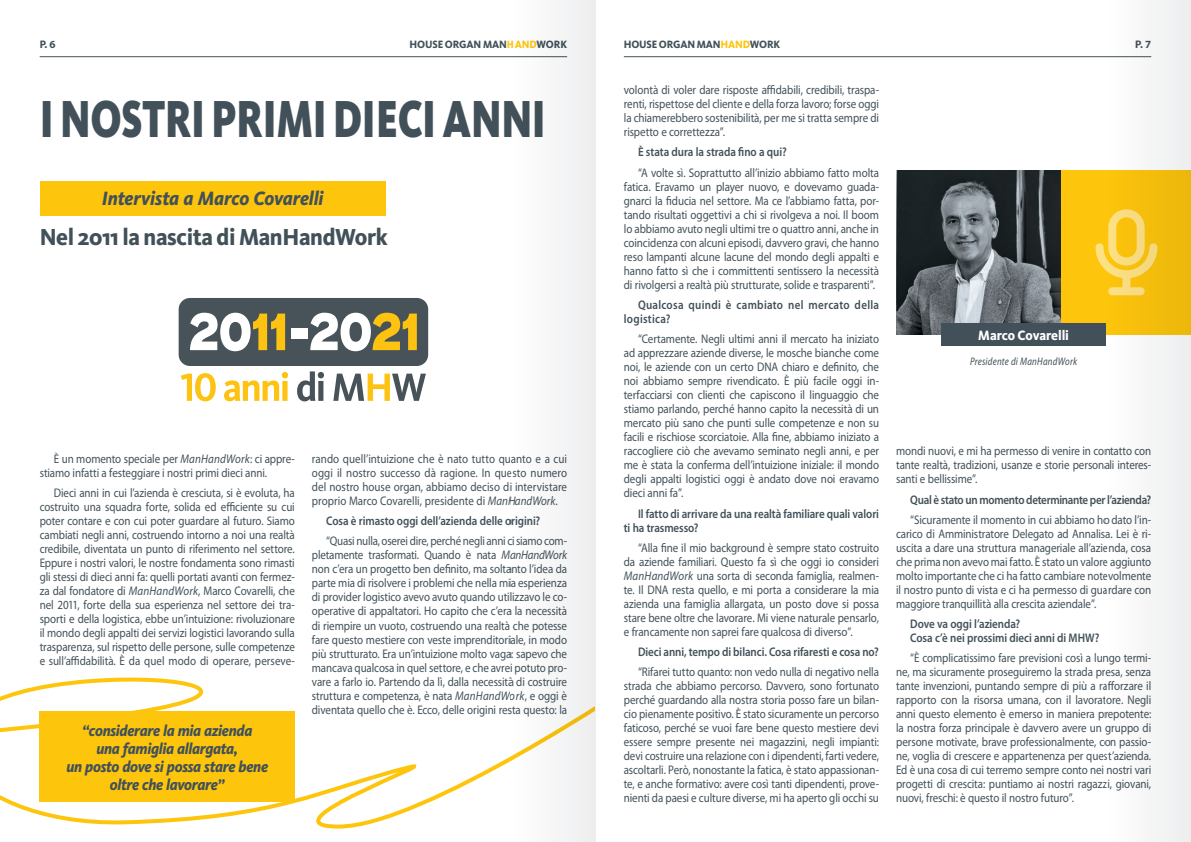
<style>
.page{position:relative;width:1191px;height:842px;background:#fff}
.page>*{position:absolute;margin:0;border:0;box-sizing:border-box;transform-origin:0 0}
.t1{font:900 54px "Kievit OT";letter-spacing:-.005em;color:#425159;scale:.74 1}
.t2{font:800 24px "Kievit OT";letter-spacing:-.015em;color:#425159;scale:.94 1}
.t3{font:italic 800 20px "Kievit OT";letter-spacing:-.01em;color:#425159;scale:.94 1}
.t4{font:italic 800 16px/18px "Kievit OT";letter-spacing:-.02em;color:#425159;text-align:center;scale:.94 1}
.t5{font:800 14px "Kievit OT";letter-spacing:-.015em;color:#fff;scale:.94 1}
.W21-03_testo{font:12.5px/14px "Myriad Pro";letter-spacing:-.01em;color:#425159;text-align:justify;scale:.88 1}
.W21-03_testo-2{font:600 12.5px/14px "Myriad Pro";letter-spacing:-.005em;color:#425159;scale:.88 1}
.W21-03_testo-3{font:600 12.5px/14px "Myriad Pro";letter-spacing:.025em;color:#425159;scale:.88 1}
.W21-03_testo-4{font:600 12.5px "Myriad Pro";letter-spacing:-.025em;color:#425159;scale:.88 1}
.t6{font:800 11px "Kievit OT";letter-spacing:-.015em;color:#425159;scale:.94 1}
.W21-03_dida{font:italic semi-condensed 11px "Myriad Pro";letter-spacing:.02em;color:#425159;scale:.88 1}
.t7{font:700 11px "Myriad Pro";color:#425159}
.s1{color:#fec50d}
.s2{font-style:italic}
</style>
<div class="page">
<svg style="left:0;top:677px;width:596px;height:153px"></svg>
<div style="left:179px;top:298px;width:249px;height:68px;background:#475359;border-radius:11px"></div>
<svg style="left:190px;top:313px;width:95px;height:38px"></svg>
<div style="left:291px;top:329px;width:17px;height:10px;background:#fff"></div>
<svg style="left:310px;top:313px;width:107px;height:38px"></svg>
<svg style="left:181px;top:373px;width:35px;height:28px"></svg>
<svg style="left:224px;top:372px;width:64px;height:29px"></svg>
<svg style="left:297px;top:371px;width:27px;height:30px"></svg>
<svg style="left:333px;top:374px;width:93px;height:27px"></svg>
<div style="left:1060px;top:170px;width:131px;height:164px;background:#fec50d"></div>
<img style="left:896px;top:170px;width:164px;height:164px">
<svg style="left:1095px;top:243px;width:11px;height:28px"></svg>
<div style="left:595px;top:652px;width:57px;height:85px;background:#fff"></div>
<div style="left:40px;top:181px;width:346px;height:34px;background:#fec50d"></div>
<div style="left:40px;top:711px;width:255px;height:91px;background:#fec50d"></div>
<div style="left:941px;top:323px;width:165px;height:23px;background:#425159"></div>
<hr style="left:40px;top:56px;width:527px;height:1px;background:#425159">
<hr style="left:624px;top:56px;width:527px;height:1px;background:#425159">
<div style="left:510px;top:0;width:85px;height:842px;background:#f6f6f7"></div>
<svg style="left:1106px;top:0;width:85px;height:842px"></svg>
<p class="t7" style="left:40px;top:37px;width:17px">P. 6</p>
<p class="t6" style="left:409px;top:38px;width:169px">HOUSE ORGAN MAN<span class="s1">HAND</span>WORK</p>
<p class="t6" style="left:624px;top:38px;width:168px">HOUSE ORGAN MAN<span class="s1">HAND</span>WORK</p>
<p class="t7" style="left:1135px;top:37px;width:17px">P. 7</p>
<p class="t1" style="left:40px;top:87px;width:685px">I NOSTRI PRIMI DIECI ANNI</p>
<p class="t3" style="left:102px;top:186px;width:237px">Intervista a Marco Covarelli</p>
<p class="t2" style="left:40px;top:222px;width:372px">Nel 2011 la nascita di ManHandWork</p>
<p class="W21-03_testo" style="left:40px;top:452px;width:291px;text-indent:14px">È un momento speciale per <span class="s2">ManHandWork</span>: ci appre&shy;stiamo infatti a festeggiare i nostri primi dieci anni.</p>
<p class="W21-03_testo" style="left:40px;top:486px;width:291px;text-indent:14px">Dieci anni in cui l’azienda è cresciuta, si è evoluta, ha costruito una squadra forte, solida ed efficiente su cui poter contare e con cui poter guardare al futuro. Siamo cambiati negli anni, costruendo intorno a noi una realtà credibile, diventata un punto di riferimento nel settore.<br>Eppure i nostri valori, le nostre fondamenta sono rimasti gli stessi di dieci anni fa: quelli portati avanti con fermez&shy;za dal fondatore di <span class="s2">ManHandWork</span>, Marco Covarelli, che nel 2011, forte della sua esperienza nel settore dei tra&shy;sporti e della logistica, ebbe un’intuizione: rivoluzionare il mondo degli appalti dei servizi logistici lavorando sulla trasparenza, sul rispetto delle persone, sulle competenze e sull’affidabilità. È da quel modo di operare, perseve-</p>
<p class="t4" style="left:66px;top:721px;width:216px">“considerare la mia azienda<br>una famiglia allargata,<br>un posto dove si possa stare bene oltre che lavorare”</p>
<p class="W21-03_testo" style="left:312px;top:452px;width:291px">rando quell’intuizione che è nato tutto quanto e a cui oggi il nostro successo dà ragione. In questo numero del nostro house organ, abbiamo deciso di intervistare proprio Marco Covarelli, presidente di <span class="s2">ManHandWork</span>.</p>
<p class="W21-03_testo-2" style="left:326px;top:514px;width:245px">Cosa è rimasto oggi dell’azienda delle origini?</p>
<p class="W21-03_testo" style="left:312px;top:534px;width:291px;text-indent:14px">“Quasi nulla, oserei dire, perché negli anni ci siamo com&shy;pletamente trasformati. Quando è nata <span class="s2">ManHandWork </span>non c’era un progetto ben definito, ma soltanto l’idea da parte mia di risolvere i problemi che nella mia esperienza di provider logistico avevo avuto quando utilizzavo le co&shy;operative di appaltatori. Ho capito che c’era la necessità di riempire un vuoto, costruendo una realtà che potesse fare questo mestiere con veste imprenditoriale, in modo più strutturato. Era un’intuizione molto vaga: sapevo che mancava qualcosa in quel settore, e che avrei potuto pro&shy;vare a farlo io. Partendo da lì, dalla necessità di costruire struttura e competenza, è nata <span class="s2">ManHandWork</span>, e oggi è diventata quello che è. Ecco, delle origini resta questo: la</p>
<p class="W21-03_testo" style="left:624px;top:83px;width:291px">volontà di voler dare risposte affidabili, credibili, traspa&shy;renti, rispettose del cliente e della forza lavoro; forse oggi la chiamerebbero sostenibilità, per me si tratta sempre di rispetto e correttezza”.</p>
<p class="W21-03_testo-2" style="left:638px;top:145px;width:170px">È stata dura la strada fino a qui?</p>
<p class="W21-03_testo" style="left:624px;top:165px;width:291px;text-indent:14px">“A volte sì. Soprattutto all’inizio abbiamo fatto molta fatica. Eravamo un player nuovo, e dovevamo guada&shy;gnarci la fiducia nel settore. Ma ce l’abbiamo fatta, por&shy;tando risultati oggettivi a chi si rivolgeva a noi. Il boom lo abbiamo avuto negli ultimi tre o quattro anni, anche in coincidenza con alcuni episodi, davvero gravi, che hanno reso lampanti alcune lacune del mondo degli appalti e hanno fatto sì che i committenti sentissero la necessità di rivolgersi a realtà più strutturate, solide e trasparenti”.</p>
<p class="W21-03_testo-3" style="left:624px;top:297px;width:291px;text-indent:14px">Qualcosa quindi è cambiato nel mercato della logistica?</p>
<p class="W21-03_testo" style="left:624px;top:332px;width:291px;text-indent:14px">“Certamente. Negli ultimi anni il mercato ha iniziato ad apprezzare aziende diverse, le mosche bianche come noi, le aziende con un certo DNA chiaro e definito, che noi abbiamo sempre rivendicato. È più facile oggi in&shy;terfacciarsi con clienti che capiscono il linguaggio che stiamo parlando, perché hanno capito la necessità di un mercato più sano che punti sulle competenze e non su facili e rischiose scorciatoie. Alla fine, abbiamo iniziato a raccogliere ciò che avevamo seminato negli anni, e per me è stata la conferma dell’intuizione iniziale: il mondo degli appalti logistici oggi è andato dove noi eravamo dieci anni fa”.</p>
<p class="W21-03_testo-2" style="left:624px;top:506px;width:291px;text-indent:14px">Il fatto di arrivare da una realtà familiare quali valori ti ha trasmesso?</p>
<p class="W21-03_testo" style="left:624px;top:540px;width:291px;text-indent:14px">“Alla fine il mio background è sempre stato costruito da aziende familiari. Questo fa sì che oggi io consideri <span class="s2">ManHandWork</span> una sorta di seconda famiglia, realmen&shy;te. Il DNA resta quello, e mi porta a considerare la mia azienda una famiglia allargata, un posto dove si possa stare bene oltre che lavorare. Mi viene naturale pensarlo, e francamente non saprei fare qualcosa di diverso”.</p>
<p class="W21-03_testo-2" style="left:638px;top:644px;width:275px">Dieci anni, tempo di bilanci. Cosa rifaresti e cosa no?</p>
<p class="W21-03_testo" style="left:624px;top:665px;width:291px;text-indent:14px">“Rifarei tutto quanto: non vedo nulla di negativo nella strada che abbiamo percorso. Davvero, sono fortunato perché guardando alla nostra storia posso fare un bilan&shy;cio pienamente positivo. È stato sicuramente un percorso faticoso, perché se vuoi fare bene questo mestiere devi essere sempre presente nei magazzini, negli impianti: devi costruire una relazione con i dipendenti, farti vedere, ascoltarli. Però, nonostante la fatica, è stato appassionan&shy;te, e anche formativo: avere così tanti dipendenti, prove&shy;nienti da paesi e culture diverse, mi ha aperto gli occhi su</p>
<p class="t5" style="left:978px;top:327px;width:98px">Marco Covarelli</p>
<p class="W21-03_dida" style="left:970px;top:355px;width:123px">Presidente di ManHandWork</p>
<p class="W21-03_testo" style="left:896px;top:444px;width:291px">mondi nuovi, e mi ha permesso di venire in contatto con tante realtà, tradizioni, usanze e storie personali interes&shy;santi e bellissime”.</p>
<p class="W21-03_testo-4" style="left:910px;top:491px;width:275px">Qual è stato un momento determinante per l’azienda?</p>
<p class="W21-03_testo" style="left:896px;top:512px;width:291px;text-indent:14px">“Sicuramente il momento in cui abbiamo ho dato l’in&shy;carico di Amministratore Delegato ad Annalisa. Lei è ri&shy;uscita a dare una struttura manageriale all’azienda, cosa che prima non avevo mai fatto. È stato un valore aggiunto molto importante che ci ha fatto cambiare notevolmente il nostro punto di vista e ci ha permesso di guardare con maggiore tranquillità alla crescita aziendale”.</p>
<p class="W21-03_testo-2" style="left:910px;top:616px;width:127px">Dove va oggi l’azienda?</p>
<p class="W21-03_testo-2" style="left:910px;top:630px;width:216px">Cosa c’è nei prossimi dieci anni di MHW?</p>
<p class="W21-03_testo" style="left:896px;top:651px;width:291px;text-indent:14px">“È complicatissimo fare previsioni così a lungo termi&shy;ne, ma sicuramente proseguiremo la strada presa, senza tante invenzioni, puntando sempre di più a rafforzare il rapporto con la risorsa umana, con il lavoratore. Negli anni questo elemento è emerso in maniera prepotente: la nostra forza principale è davvero avere un gruppo di persone motivate, brave professionalmente, con passio&shy;ne, voglia di crescere e appartenenza per quest’azienda.<br>Ed è una cosa di cui terremo sempre conto nei nostri vari progetti di crescita: puntiamo ai nostri ragazzi, giovani, nuovi, freschi: è questo il nostro futuro”.</p>
</div>
